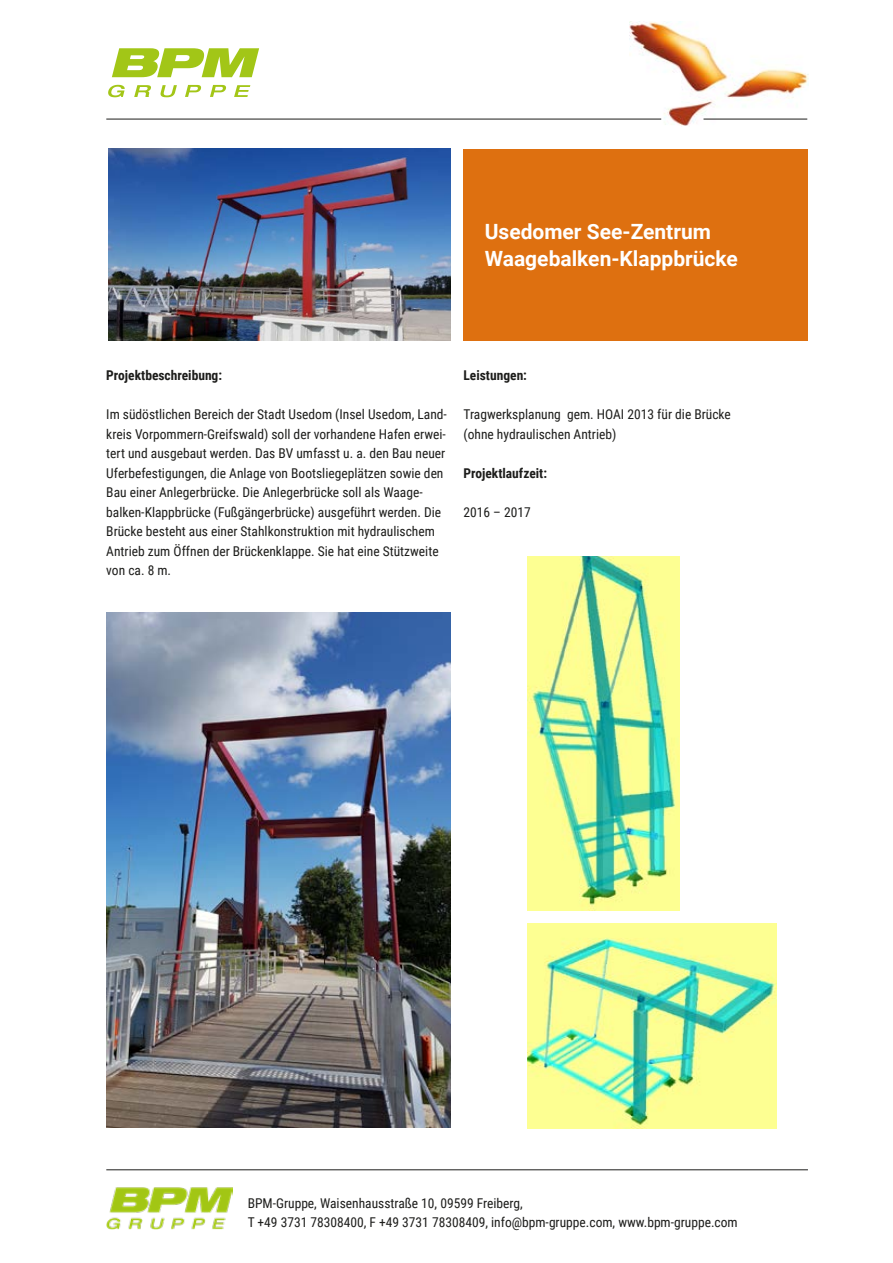
<style>
.page{position:relative;width:893px;height:1263px;background:#fff}
.page>*{position:absolute;margin:0;border:0;box-sizing:border-box;transform-origin:0 0}
.t1{font:700 21px/27px "Roboto";color:#fff}
.t2{font:13.5px/19.5px "Roboto Condensed";color:#1d1d1b}
.t3{font:700 13.5px "Roboto Condensed";color:#1d1d1b}
</style>
<div class="page">
<img style="left:629px;top:21px;width:179px;height:105px">
<svg style="left:112px;top:48px;width:147px;height:29px"></svg>
<svg style="left:108px;top:85px;width:17px;height:12px"></svg>
<svg style="left:160px;top:85px;width:17px;height:12px"></svg>
<svg style="left:134px;top:85px;width:17px;height:12px"></svg>
<svg style="left:210px;top:85px;width:16px;height:12px"></svg>
<svg style="left:234px;top:85px;width:16px;height:12px"></svg>
<svg style="left:185px;top:85px;width:16px;height:12px"></svg>
<hr style="left:106px;top:119px;width:555px;height:1px;background:#1d1d1b">
<hr style="left:703px;top:119px;width:104px;height:1px;background:#1d1d1b">
<div style="left:463px;top:149px;width:345px;height:191px;background:#de7010"></div>
<hr style="left:106px;top:1169px;width:702px;height:1px;background:#1d1d1b">
<img style="left:108px;top:149px;width:343px;height:191px">
<img style="left:106px;top:612px;width:345px;height:515px">
<img style="left:528px;top:924px;width:248px;height:204px">
<img style="left:528px;top:556px;width:151px;height:354px">
<img style="left:106px;top:1187px;width:126px;height:42px">
<h1 class="t1" style="left:485px;top:217px;width:255px">Usedomer See-Zentrum<br>Waagebalken-Klappbrücke</h1>
<p class="t3" style="left:106px;top:366px;width:117px">Projektbeschreibung:</p>
<p class="t2" style="left:106px;top:404px;width:342px">Im südöstlichen Bereich der Stadt Usedom (Insel Usedom, Land&shy;kreis Vorpommern-Greifswald) soll der vorhandene Hafen erwei&shy;tert und ausgebaut werden. Das BV umfasst u. a. den Bau neuer Uferbefestigungen, die Anlage von Bootsliegeplätzen sowie den Bau einer Anlegerbrücke. Die Anlegerbrücke soll als Waage&shy;balken-Klappbrücke (Fußgängerbrücke) ausgeführt werden. Die Brücke besteht aus einer Stahlkonstruktion mit hydraulischem Antrieb zum Öffnen der Brückenklappe. Sie hat eine Stützweite von ca. 8 m.</p>
<p class="t3" style="left:463px;top:366px;width:65px">Leistungen:</p>
<p class="t2" style="left:463px;top:404px;width:269px">Tragwerksplanung gem. HOAI 2013 für die Brücke (ohne hydraulischen Antrieb)</p>
<p class="t3" style="left:463px;top:463px;width:85px">Projektlaufzeit:</p>
<p class="t2" style="left:463px;top:501px;width:69px">2016 – 2017</p>
<p class="t2" style="left:248px;top:1192px;width:492px">BPM-Gruppe, Waisenhausstraße 10, 09599 Freiberg,<br>T +49 3731 78308400, F +49 3731 78308409, info@bpm-gruppe.com, www.bpm-gruppe.com</p>
</div>
